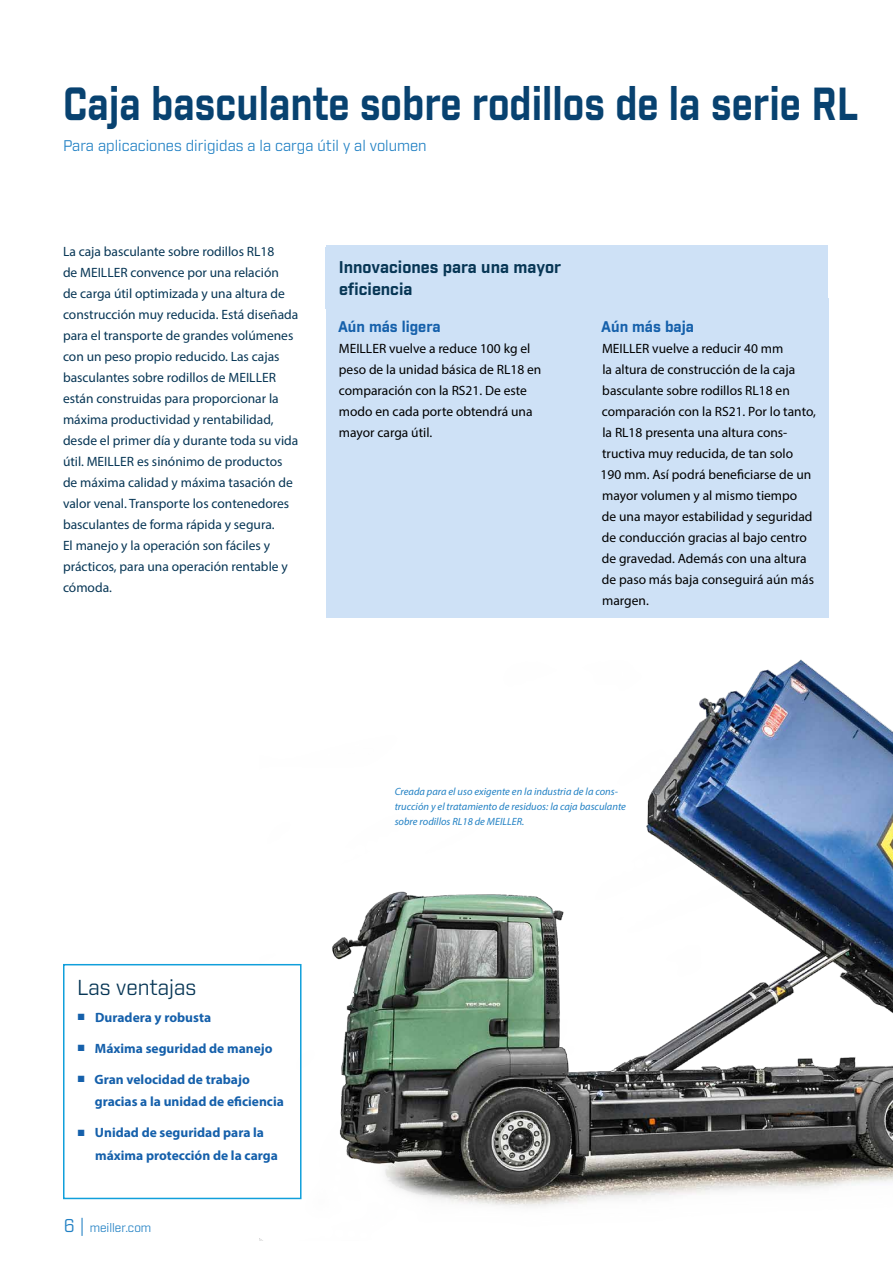
<style>
.page{position:relative;width:893px;height:1263px;background:#fff}
.page>*{position:absolute;margin:0;border:0;box-sizing:border-box;transform-origin:0 0}
.t1{font:700 45px "Industry";color:#084270;scale:.87 1}
.t2{font:21px "Industry";color:#073655}
.t3{font:700 16.5px/22.5px "Industry";color:#073655}
.t4{font:15px "Industry";color:#2281c4}
.t5{font:700 15px "Industry";color:#1560ab}
.t6{font:13.5px/21px "Myriad Pro";color:#073655}
.t7{font:13.5px/21px "Myriad Pro";color:#000}
.t8{font:700 13.5px/22.5px "Myriad Pro";color:#1560ab}
.t9{font:12px "Industry";color:#2281c4}
.t10{font:italic 10.5px/15px "Myriad Pro";color:#2281c4}
.s1{font-family:"Arial";font-weight:400}
.s2{font-size:18px}
</style>
<div class="page">
<div style="left:326px;top:245px;width:502px;height:372px;background:#cee1f6"></div>
<img style="left:260px;top:659px;width:633px;height:582px">
<div style="left:63px;top:964px;width:239px;height:235px;border:2px solid #109fdb"></div>
<h1 class="t1" style="left:63px;top:76px;width:916px">Caja basculante sobre rodillos de la serie RL</h1>
<p class="t4" style="left:63px;top:137px;width:365px">Para aplicaciones dirigidas a la carga útil y al volumen</p>
<p class="t6" style="left:63px;top:241px;width:237px">La caja basculante sobre rodillos RL18<br>de MEILLER convence por una relación<br>de carga útil optimizada y una altura de construcción muy reducida. Está diseñada para el transporte de grandes volúmenes con un peso propio reducido. Las cajas basculantes sobre rodillos de MEILLER están construidas para proporcionar la máxima productividad y rentabilidad, desde el primer día y durante toda su vida útil. MEILLER es sinónimo de productos de máxima calidad y máxima tasación de valor venal. Transporte los contenedores basculantes de forma rápida y segura.<br>El manejo y la operación son fáciles y prácticos, para una operación rentable y cómoda.</p>
<p class="t3" style="left:339px;top:256px;width:224px">Innovaciones para una mayor eficiencia</p>
<p class="t5" style="left:338px;top:317px;width:104px">Aún más ligera</p>
<p class="t7" style="left:339px;top:337px;width:204px">MEILLER vuelve a reduce 100 kg el peso de la unidad básica de RL18 en comparación con la RS21. De este modo en cada porte obtendrá una mayor carga útil.</p>
<p class="t5" style="left:601px;top:317px;width:94px">Aún más baja</p>
<p class="t7" style="left:601px;top:337px;width:217px">MEILLER vuelve a reducir 40 mm<br>la altura de construcción de la caja basculante sobre rodillos RL18 en comparación con la RS21. Por lo tanto, la RL18 presenta una altura cons&shy;tructiva muy reducida, de tan solo<br>190 mm. Así podrá beneficiarse de un mayor volumen y al mismo tiempo<br>de una mayor estabilidad y seguridad de conducción gracias al bajo centro de gravedad. Además con una altura de paso más baja conseguirá aún más margen.</p>
<h2 class="t2" style="left:77px;top:975px;width:121px">Las ventajas</h2>
<p class="t8" style="left:77px;top:1005px;width:135px"><span class="s1">■</span> Duradera y robusta</p>
<p class="t8" style="left:77px;top:1036px;width:197px"><span class="s1">■</span> Máxima seguridad de manejo</p>
<p class="t8" style="left:95px;top:1067px;width:191px;text-indent:-18px"><span class="s1">■</span> Gran velocidad de trabajo gracias a la unidad de eficiencia</p>
<p class="t8" style="left:95px;top:1121px;width:184px;text-indent:-18px"><span class="s1">■</span> Unidad de seguridad para la máxima protección de la carga</p>
<p class="t9" style="left:64px;top:1220px;width:89px"><span class="s2">6 |</span> meiller.com</p>
<p class="t10" style="left:395px;top:783px;width:233px">Creada para el uso exigente en la industria de la cons&shy;trucción y el tratamiento de residuos: la caja basculante sobre rodillos RL18 de MEILLER.</p>
</div>
